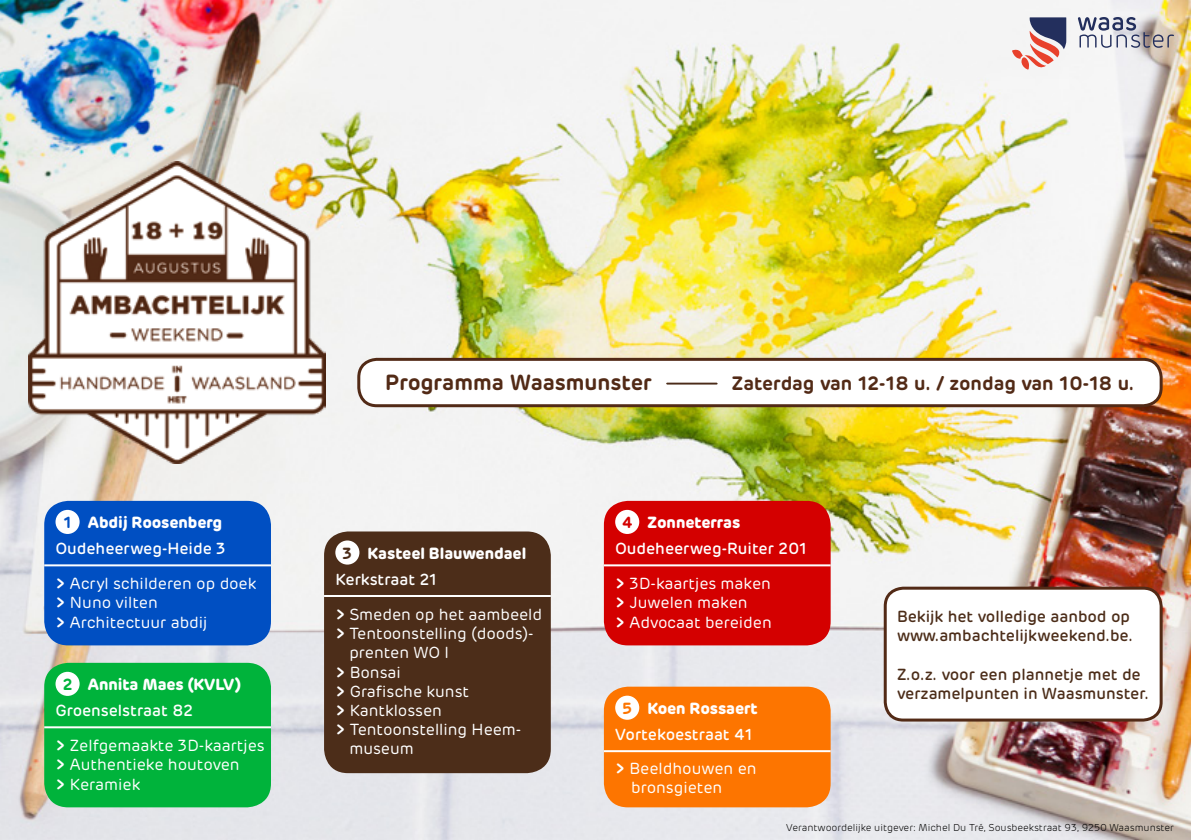
<style>
.page{position:relative;width:1191px;height:840px;background:#fff}
.page>*{position:absolute;margin:0;border:0;box-sizing:border-box;transform-origin:0 0}
.t1{font:600 21.8px "Rubrik";color:#522a16}
.t2{font:600 19.2px "Rubrik";color:#522a16}
.t3{font:16px/19.2px "Rubrik";color:#fff}
.t4{font:500 16px/19.2px "Rubrik";color:#4c2d19}
.t5{font:500 16px/26px "Rubrik";color:#fff;text-align:center}
.t6{font:700 16px/26px "Rubrik";color:#fff}
.t7{font:300 10px "Rubrik";color:#000}
.s1{font-weight:600;color:#004fc2}
.s2{font-weight:700}
.s3{font-weight:600}
.s4{font-weight:600;color:#00b33b}
.s5{font-weight:500}
.s6{font-weight:600;color:#4c2d19}
.s7{font-weight:600;color:#d40000}
.s8{font-weight:600;color:#fd7500}
</style>
<div class="page">
<img style="left:0;top:0;width:1191px;height:839px">
<svg style="left:1011px;top:17px;width:55px;height:55px"></svg>
<svg style="left:1077px;top:17px;width:97px;height:31px"></svg>
<div style="left:324px;top:531px;width:227px;height:241px;background:#4c2d19;border-radius:24px"></div>
<div style="left:335px;top:540px;width:24px;height:24px;background:#fff;border-radius:50%"></div>
<hr style="left:324px;top:594px;width:227px;height:2px;background:#fff">
<div style="left:604px;top:500px;width:226px;height:145px;background:#d40000;border-radius:24px"></div>
<div style="left:615px;top:509px;width:24px;height:24px;background:#fff;border-radius:50%"></div>
<hr style="left:604px;top:564px;width:226px;height:2px;background:#fff">
<div style="left:604px;top:686px;width:226px;height:120px;background:#fd7500;border-radius:24px"></div>
<div style="left:615px;top:695px;width:24px;height:24px;background:#fff;border-radius:50%"></div>
<hr style="left:604px;top:749px;width:226px;height:2px;background:#fff">
<div style="left:44px;top:500px;width:227px;height:145px;background:#004fc2;border-radius:24px"></div>
<div style="left:56px;top:509px;width:24px;height:24px;background:#fff;border-radius:50%"></div>
<hr style="left:44px;top:564px;width:227px;height:2px;background:#fff">
<div style="left:44px;top:662px;width:227px;height:144px;background:#00b33b;border-radius:24px"></div>
<div style="left:56px;top:671px;width:24px;height:24px;background:#fff;border-radius:50%"></div>
<hr style="left:44px;top:726px;width:227px;height:2px;background:#fff">
<div style="left:885px;top:588px;width:276px;height:131px;background:#fff;border-radius:18px"></div>
<div style="left:883px;top:586px;width:279px;height:135px;border:3px solid #522a16;border-radius:18px"></div>
<img style="left:28px;top:162px;width:298px;height:301px">
<div style="left:359px;top:359px;width:802px;height:46px;background:#fff;border-radius:18px"></div>
<div style="left:357px;top:357px;width:805px;height:50px;border:3px solid #522a16;border-radius:18px"></div>
<hr style="left:667px;top:382px;width:49px;height:2px;background:#4b2c19">
<p class="t5" style="left:56px;top:509px;width:172px"><span class="s1">1</span> <span class="s2">Abdij Roosenberg<br></span>Oudeheerweg-Heide 3</p>
<p class="t3" style="left:56px;top:574px;width:202px"><span class="s3">&gt;</span> Acryl schilderen op doek <span class="s3">&gt;</span> Nuno vilten<br><span class="s3">&gt;</span> Architectuur abdij</p>
<p class="t6" style="left:56px;top:671px;width:187px;text-indent:7px"><span class="s4">2</span> Annita Maes (KVLV)<br><span class="s5">Groenselstraat 82</span></p>
<p class="t3" style="left:56px;top:735px;width:211px"><span class="s3">&gt;</span> Zelfgemaakte 3D-kaartjes <span class="s3">&gt;</span> Authentieke houtoven<br><span class="s3">&gt;</span> Keramiek</p>
<h1 class="t1" style="left:385px;top:368px;width:268px">Programma Waasmunster</h1>
<p class="t2" style="left:732px;top:371px;width:404px">Zaterdag van 12-18 u. / zondag van 10-18 u.</p>
<p class="t6" style="left:335px;top:540px;width:192px;text-indent:7px"><span class="s6">3</span> Kasteel Blauwendael<br><span class="s5">Kerkstraat 21</span></p>
<p class="t3" style="left:335px;top:604px;width:208px"><span class="s3">&gt;</span> Smeden op het aambeeld</p>
<p class="t3" style="left:335px;top:623px;width:200px"><span class="s3">&gt;</span> Tentoonstelling (doods)-</p>
<p class="t3" style="left:349px;top:643px;width:101px">prenten WO I</p>
<p class="t3" style="left:335px;top:662px;width:67px"><span class="s3">&gt;</span> Bonsai</p>
<p class="t3" style="left:335px;top:681px;width:135px"><span class="s3">&gt;</span> Grafische kunst</p>
<p class="t3" style="left:335px;top:700px;width:108px"><span class="s3">&gt;</span> Kantklossen</p>
<p class="t3" style="left:335px;top:719px;width:187px"><span class="s3">&gt;</span> Tentoonstelling Heem-</p>
<p class="t3" style="left:349px;top:739px;width:66px">museum</p>
<p class="t5" style="left:615px;top:509px;width:193px;text-align:left;text-indent:7px"><span class="s7">4</span> <span class="s2">Zonneterras<br></span>Oudeheerweg-Ruiter 201</p>
<p class="t3" style="left:615px;top:574px;width:158px"><span class="s3">&gt;</span> 3D-kaartjes maken <span class="s3">&gt;</span> Juwelen maken<br><span class="s3">&gt;</span> Advocaat bereiden</p>
<p class="t5" style="left:615px;top:695px;width:144px"><span class="s8">5</span> <span class="s2">Koen Rossaert<br></span>Vortekoestraat 41</p>
<p class="t3" style="left:631px;top:758px;width:127px;text-indent:-16px"><span class="s3">&gt;</span> Beeldhouwen en bronsgieten</p>
<p class="t4" style="left:897px;top:606px;width:237px">Bekijk het volledige aanbod op www.ambachtelijkweekend.be.</p>
<p class="t4" style="left:897px;top:664px;width:254px">Z.o.z. voor een plannetje met de verzamelpunten in Waasmunster.</p>
<p class="t7" style="left:786px;top:821px;width:389px">Verantwoordelijke uitgever: Michel Du Tré, Sousbeekstraat 93, 9250 Waasmunster</p>
</div>
